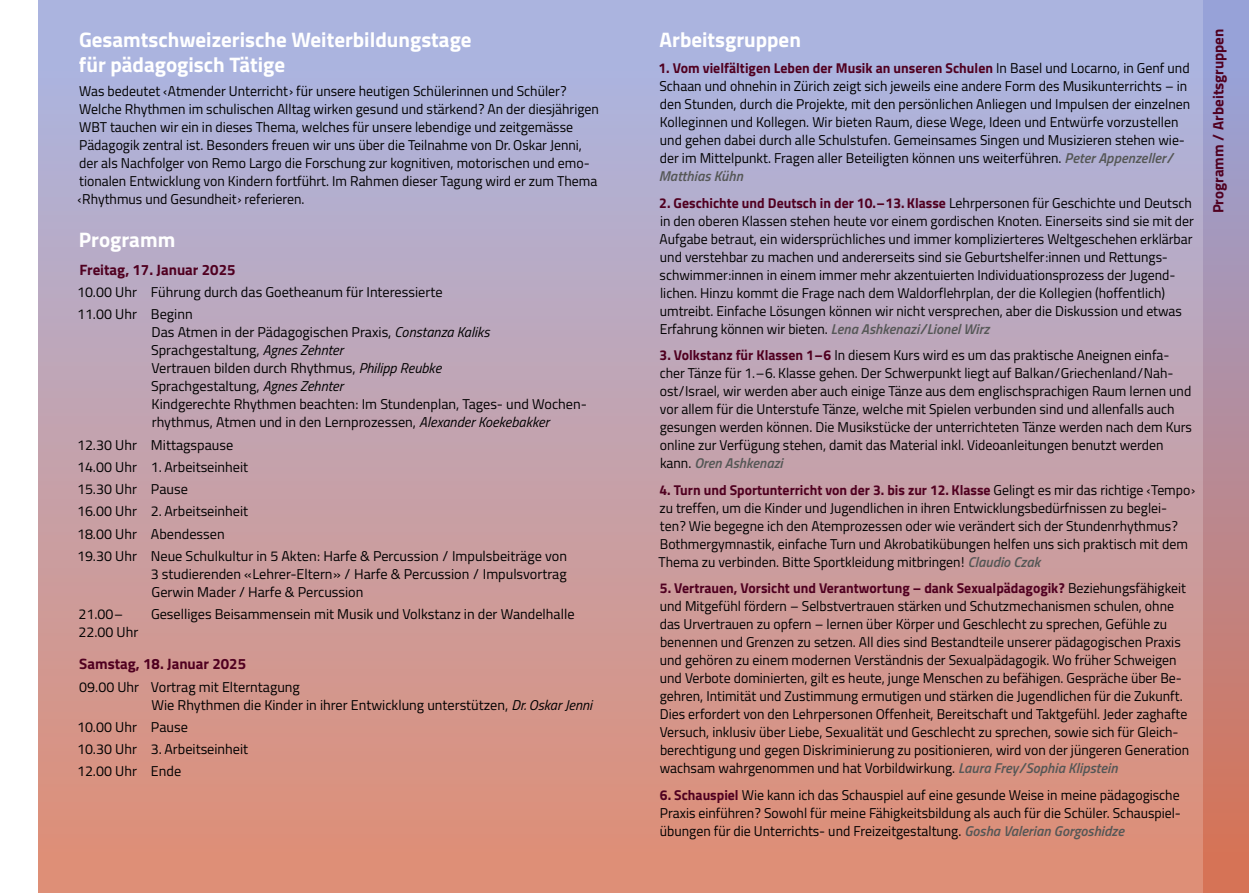
<style>
.page{position:relative;width:1259px;height:893px;background:#fff}
.page>*{position:absolute;margin:0;border:0;box-sizing:border-box;transform-origin:0 0}
.t1{font:700 21px/25.5px "Titillium";color:#fff}
.t2{font:700 15px "Titillium";color:#500020}
.t3{font:14.25px/18px "Titillium";color:#000}
.s1{font-style:italic}
.s2{font-weight:700;color:#500020}
.s3{font-weight:600;font-style:italic;color:#555756}
</style>
<div class="page">
<div style="left:38px;top:0;width:1165px;height:893px;background:linear-gradient(to bottom,#a8b7e7,#e08d73)"></div>
<div style="left:1203px;top:0;width:45px;height:893px;background:linear-gradient(to bottom,#93a5e1,#d87251)"></div>
<h1 class="t1" style="left:79px;top:25px;width:394px">Gesamtschweizerische Weiterbildungstage für pädagogisch Tätige</h1>
<p class="t3" style="left:77px;top:82px;width:523px">Was bedeutet ‹Atmender Unterricht › für unsere heutigen Schülerinnen und Schüler?<br>Welche Rhythmen im schulischen Alltag wirken gesund und stärkend? An der diesjährigen WBT tauchen wir ein in dieses Thema, welches für unsere lebendige und zeitgemässe Pädagogik zentral ist. Besonders freuen wir uns über die Teilnahme von Dr. Oskar Jenni, der als Nachfolger von Remo Largo die Forschung zur kognitiven, motorischen und emo&shy;tionalen Entwicklung von Kindern fortführt. Im Rahmen dieser Tagung wird er zum Thema ‹Rhythmus und Gesundheit› referieren.</p>
<h1 class="t1" style="left:79px;top:226px;width:98px">Programm</h1>
<p class="t2" style="left:79px;top:258px;width:158px">Freitag, 17. Januar 2025</p>
<p class="t3" style="left:77px;top:280px;width:367px;line-height:22.2px">10.00 Uhr Führung durch das Goetheanum für Interessierte<br>11.00 Uhr Beginn</p>
<p class="t3" style="left:151px;top:323px;width:437px">Das Atmen in der Pädagogischen Praxis, <span class="s1">Constanza Kaliks </span>Sprachgestaltung, <span class="s1">Agnes Zehnter<br></span>Vertrauen bilden durch Rhythmus, <span class="s1">Philipp Reubke<br></span>Sprachgestaltung, <span class="s1">Agnes Zehnter<br></span>Kindgerechte Rhythmen beachten: Im Stundenplan, Tages- und Wochen&shy;rhythmus, Atmen und in den Lernprozessen, <span class="s1">Alexander Koekebakker</span></p>
<p class="t3" style="left:77px;top:433px;width:491px;line-height:22.2px">12.30 Uhr Mittagspause<br>14.00 Uhr 1. Arbeitseinheit<br>15.30 Uhr Pause<br>16.00 Uhr 2. Arbeitseinheit<br>18.00 Uhr Abendessen<br>19.30 Uhr Neue Schulkultur in 5 Akten: Harfe &amp; Percussion / Impulsbeiträge von</p>
<p class="t3" style="left:151px;top:564px;width:417px">3 studierenden «Lehrer-Eltern» / Harfe &amp; Percussion / Impulsvortrag<br>Gerwin Mader / Harfe &amp; Percussion</p>
<p class="t3" style="left:78px;top:604px;width:46px">21.00–</p>
<p class="t3" style="left:151px;top:604px;width:425px">Geselliges Beisammensein mit Musik und Volkstanz in der Wandelhalle</p>
<p class="t3" style="left:78px;top:622px;width:61px">22.00 Uhr</p>
<p class="t2" style="left:79px;top:653px;width:168px">Samstag, 18. Januar 2025</p>
<p class="t3" style="left:151px;top:677px;width:442px;text-indent:-72px">09.00 Uhr Vortrag mit Elterntagung<br>Wie Rhythmen die Kinder in ihrer Entwicklung unterstützen, <span class="s1">Dr. Oskar Jenni</span></p>
<p class="t3" style="left:77px;top:715px;width:173px;line-height:22.2px">10.00 Uhr Pause<br>10.30 Uhr 3. Arbeitseinheit<br>12.00 Uhr Ende</p>
<h1 class="t1" style="left:659px;top:25px;width:143px">Arbeitsgruppen</h1>
<p class="t3" style="left:658px;top:58px;width:533px"><span class="s2">1. Vom vielfältigen Leben der Musik an unseren Schulen</span> In Basel und Locarno, in Genf und Schaan und ohnehin in Zürich zeigt sich jeweils eine andere Form des Musikunterrichts – in den Stunden, durch die Projekte, mit den persönlichen Anliegen und Impulsen der einzelnen Kolleginnen und Kollegen. Wir bieten Raum, diese Wege, Ideen und Entwürfe vorzustellen und gehen dabei durch alle Schulstufen. Gemeinsames Singen und Musizieren stehen wie&shy;der im Mittelpunkt. Fragen aller Beteiligten können uns weiterführen. <span class="s3">Peter Appenzeller/ Matthias Kühn</span></p>
<p class="t3" style="left:659px;top:193px;width:536px"><span class="s2">2. Geschichte und Deutsch in der 10.–13. Klasse</span> Lehrpersonen für Geschichte und Deutsch in den oberen Klassen stehen heute vor einem gordischen Knoten. Einerseits sind sie mit der Aufgabe betraut, ein widersprüchliches und immer komplizierteres Weltgeschehen erklärbar und verstehbar zu machen und andererseits sind sie Geburtshelfer:innen und Rettungs&shy;schwimmer:innen in einem immer mehr akzentuierten Individuationsprozess der Jugend&shy;lichen. Hinzu kommt die Frage nach dem Waldorflehrplan, der die Kollegien (hoffentlich) umtreibt. Einfache Lösungen können wir nicht versprechen, aber die Diskussion und etwas Erfahrung können wir bieten. <span class="s3">Lena Ashkenazi/Lionel Wirz</span></p>
<p class="t3" style="left:659px;top:345px;width:534px"><span class="s2">3. Volkstanz für Klassen 1–6</span> In diesem Kurs wird es um das praktische Aneignen einfa&shy;cher Tänze für 1.–6. Klasse gehen. Der Schwerpunkt liegt auf Balkan/Griechenland/Nah&shy;ost/Israel, wir werden aber auch einige Tänze aus dem englischsprachigen Raum lernen und vor allem für die Unterstufe Tänze, welche mit Spielen verbunden sind und allenfalls auch gesungen werden können. Die Musikstücke der unterrichteten Tänze werden nach dem Kurs online zur Verfügung stehen, damit das Material inkl. Videoanleitungen benutzt werden kann. <span class="s3">Oren Ashkenazi</span></p>
<p class="t3" style="left:658px;top:480px;width:538px"><span class="s2">4. Turn und Sportunterricht von der 3. bis zur 12. Klasse</span> Gelingt es mir das richtige ‹Tempo› zu treffen, um die Kinder und Jugendlichen in ihren Entwicklungsbedürfnissen zu beglei&shy;ten? Wie begegne ich den Atemprozessen oder wie verändert sich der Stundenrhythmus?<br>Bothmergymnastik, einfache Turn und Akrobatikübungen helfen uns sich praktisch mit dem Thema zu verbinden. Bitte Sportkleidung mitbringen! <span class="s3">Claudio Czak</span></p>
<p class="t3" style="left:659px;top:578px;width:531px"><span class="s2">5. Vertrauen, Vorsicht und Verantwortung – dank Sexualpädagogik?</span> Beziehungsfähigkeit und Mitgefühl fördern – Selbstvertrauen stärken und Schutzmechanismen schulen, ohne das Urvertrauen zu opfern – lernen über Körper und Geschlecht zu sprechen, Gefühle zu benennen und Grenzen zu setzen. All dies sind Bestandteile unserer pädagogischen Praxis und gehören zu einem modernen Verständnis der Sexualpädagogik. Wo früher Schweigen und Verbote dominierten, gilt es heute, junge Menschen zu befähigen. Gespräche über Be&shy;gehren, Intimität und Zustimmung ermutigen und stärken die Jugendlichen für die Zukunft.<br>Dies erfordert von den Lehrpersonen Offenheit, Bereitschaft und Taktgefühl. Jeder zaghafte Versuch, inklusiv über Liebe, Sexualität und Geschlecht zu sprechen, sowie sich für Gleich&shy;berechtigung und gegen Diskriminierung zu positionieren, wird von der jüngeren Generation wachsam wahrgenommen und hat Vorbildwirkung. <span class="s3">Laura Frey/Sophia Klipstein</span></p>
<p class="t3" style="left:660px;top:785px;width:522px;text-align:justify"><span class="s2">6. Schauspiel</span> Wie kann ich das Schauspiel auf eine gesunde Weise in meine pädagogische Praxis einführen? Sowohl für meine Fähigkeitsbildung als auch für die Schüler. Schauspiel&shy;übungen für die Unterrichts- und Freizeitgestaltung. <span class="s3">Gosha Valerian Gorgoshidze</span></p>
<p class="t2" style="left:1206px;top:213px;width:186px;rotate:-90deg">Programm / Arbeitsgruppen</p>
</div>
